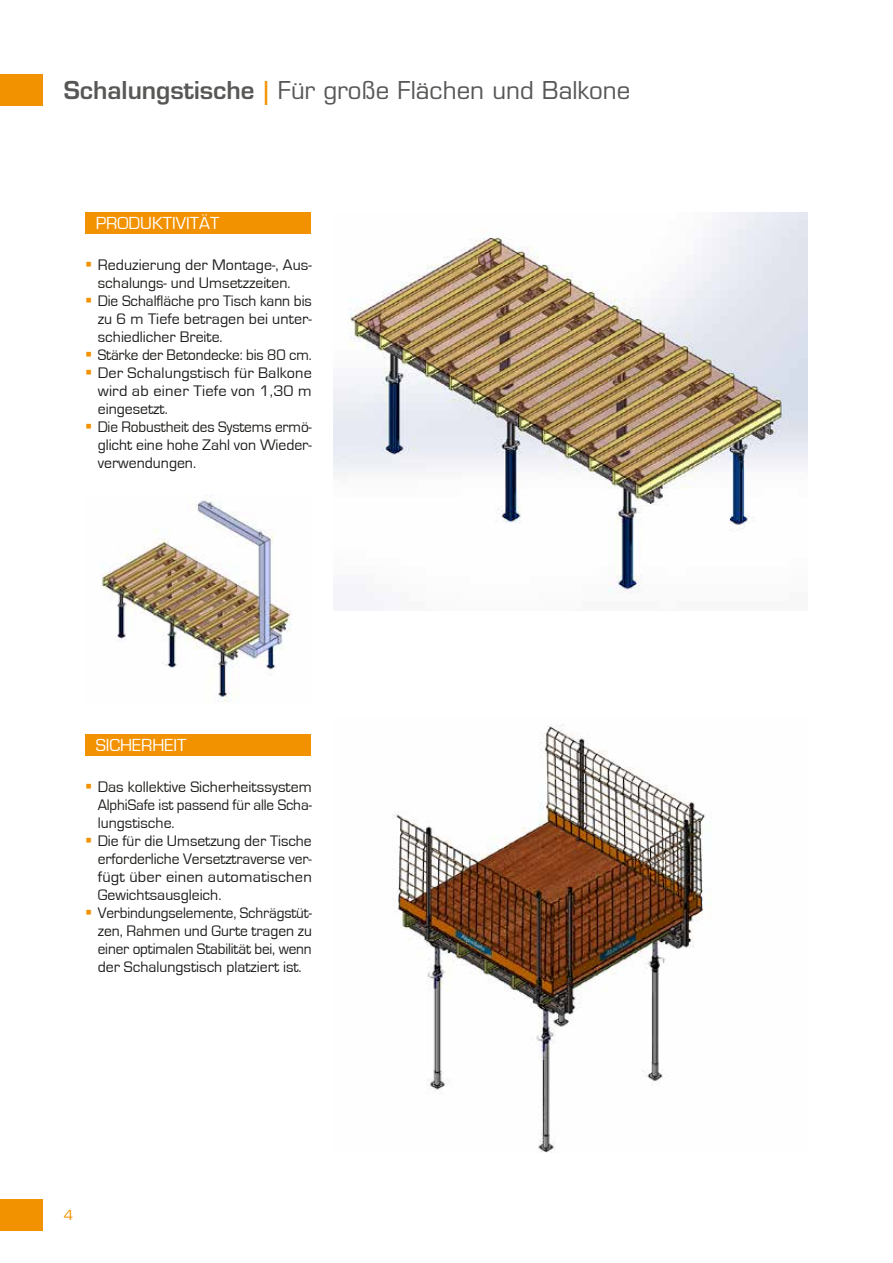
<style>
.page{position:relative;width:893px;height:1263px;background:#fff}
.page>*{position:absolute;margin:0;border:0;box-sizing:border-box;transform-origin:0 0}
.t1{font:24px "Eurostile LT Std";color:#575756}
.t2{font:18px "Eurostile";color:#fff}
.t3{font:15.75px/18px "Eurostile";color:#1d1d1b}
.t4{font:13.5px "Eurostile LT Std";color:#f39200}
.s1{font-weight:600}
.s2{font-weight:600;color:#f39200}
</style>
<div class="page">
<div style="left:0;top:1199px;width:43px;height:32px;background:#f39200"></div>
<div style="left:0;top:74px;width:43px;height:32px;background:#f39200"></div>
<div style="left:85px;top:213px;width:225px;height:21px;background:#f39200"></div>
<img style="left:101px;top:500px;width:190px;height:202px">
<div style="left:85px;top:735px;width:225px;height:21px;background:#f39200"></div>
<img style="left:392px;top:724px;width:313px;height:428px">
<img style="left:334px;top:213px;width:474px;height:397px">
<h1 class="t1" style="left:64px;top:76px;width:568px"><span class="s1">Schalungstische</span> <span class="s2">|</span> Für große Flächen und Balkone</h1>
<p class="t2" style="left:96px;top:214px;width:125px">PRODUKTIVITÄT</p>
<p class="t3" style="left:98px;top:256px;width:216px">Reduzierung der Montage-, Aus&shy;schalungs- und Umsetzzeiten.<br>Die Schalfläche pro Tisch kann bis zu 6 m Tiefe betragen bei unter&shy;schiedlicher Breite.<br>Stärke der Betondecke: bis 80 cm.<br>Der Schalungstisch für Balkone wird ab einer Tiefe von 1,30 m eingesetzt.<br>Die Robustheit des Systems ermö&shy;glicht eine hohe Zahl von Wieder&shy;verwendungen.</p>
<p class="t2" style="left:96px;top:736px;width:92px">SICHERHEIT</p>
<p class="t3" style="left:98px;top:778px;width:216px">Das kollektive Sicherheitssystem<br>AlphiSafe ist passend für alle Scha&shy;lungstische.<br>Die für die Umsetzung der Tische erforderliche Versetztraverse ver&shy;fügt über einen automatischen<br>Gewichtsausgleich.<br>Verbindungselemente, Schrägstüt&shy;zen, Rahmen und Gurte tragen zu einer optimalen Stabilität bei, wenn der Schalungstisch platziert ist.</p>
<p class="t4" style="left:64px;top:1207px;width:11px">4</p>
</div>
